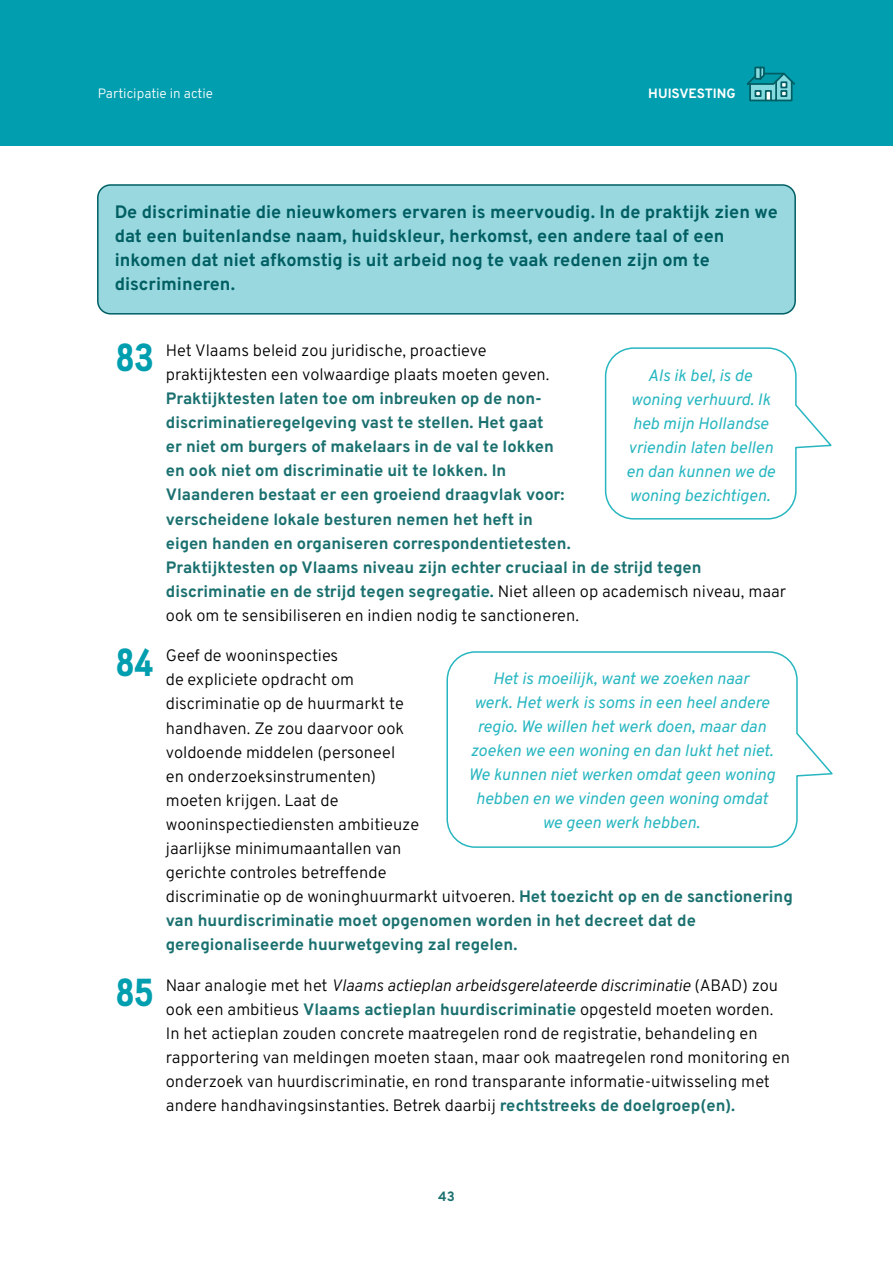
<style>
.page{position:relative;width:893px;height:1263px;background:#fff}
.page>*{position:absolute;margin:0;border:0;box-sizing:border-box;transform-origin:0 0}
.t1{font:700 39px "Cloud Cond";color:#009eaf}
.t2{font:700 18px/24px "Overpass";color:#005f63}
.t3{font:300 16.5px/24px "Overpass";color:#000}
.t4{font:700 16.5px/24px "Overpass";color:#1a706f}
.t5{font:italic 16.5px/24px "Overpass";color:#27b6c0;text-align:center}
.t6{font:300 13.5px "Overpass";color:#fff}
.t7{font:700 13.5px "Overpass";color:#fff}
.t8{font:700 13.5px "Overpass";color:#1a706f}
.s1{font-weight:300;color:#000}
.s2{font-weight:700;color:#1a706f}
.s3{font-style:italic}
</style>
<div class="page">
<div style="left:0;top:0;width:893px;height:146px;background:#009eaf"></div>
<svg style="left:747px;top:67px;width:48px;height:35px"></svg>
<div style="left:98px;top:185px;width:697px;height:129px;background:#99d8df;border-radius:13px"></div>
<div style="left:97px;top:184px;width:699px;height:131px;border:2px solid #005f63;border-radius:13px"></div>
<svg style="left:604px;top:347px;width:228px;height:173px"></svg>
<svg style="left:446px;top:651px;width:387px;height:197px"></svg>
<p class="t6" style="left:98px;top:82px;width:117px">Participatie in actie</p>
<p class="t7" style="left:648px;top:82px;width:89px">HUISVESTING</p>
<p class="t2" style="left:115px;top:199px;width:665px">De discriminatie die nieuwkomers ervaren is meervoudig. In de praktijk zien we dat een buitenlandse naam, huidskleur, herkomst, een andere taal of een inkomen dat niet afkomstig is uit arbeid nog te vaak redenen zijn om te discrimineren.</p>
<h1 class="t1" style="left:116px;top:334px;width:39px">83</h1>
<p class="t3" style="left:166px;top:338px;width:385px">Het Vlaams beleid zou juridische, proactieve praktijktesten een volwaardige plaats moeten geven.</p>
<p class="t4" style="left:166px;top:386px;width:622px">Praktijktesten laten toe om inbreuken op de non-<br>discriminatieregelgeving vast te stellen. Het gaat<br>er niet om burgers of makelaars in de val te lokken<br>en ook niet om discriminatie uit te lokken. In<br>Vlaanderen bestaat er een groeiend draagvlak voor:<br>verscheidene lokale besturen nemen het heft in<br>eigen handen en organiseren correspondentietesten.<br>Praktijktesten op Vlaams niveau zijn echter cruciaal in de strijd tegen discriminatie en de strijd tegen segregatie. <span class="s1">Niet alleen op academisch niveau, maar ook om te sensibiliseren en indien nodig te sanctioneren.</span></p>
<h1 class="t1" style="left:116px;top:639px;width:39px">84</h1>
<p class="t3" style="left:166px;top:643px;width:629px">Geef de wooninspecties<br>de expliciete opdracht om<br>discriminatie op de huurmarkt te<br>handhaven. Ze zou daarvoor ook<br>voldoende middelen (personeel<br>en onderzoeksinstrumenten)<br>moeten krijgen. Laat de<br>wooninspectiediensten ambitieuze<br>jaarlijkse minimumaantallen van<br>gerichte controles betreffende<br>discriminatie op de woninghuurmarkt uitvoeren. <span class="s2">Het toezicht op en de sanctionering van huurdiscriminatie moet opgenomen worden in het decreet dat de geregionaliseerde huurwetgeving zal regelen.</span></p>
<h1 class="t1" style="left:116px;top:968px;width:39px">85</h1>
<p class="t3" style="left:166px;top:972px;width:626px">Naar analogie met het <span class="s3">Vlaams actieplan arbeidsgerelateerde discriminatie</span> (ABAD) zou ook een ambitieus <span class="s2">Vlaams actieplan huurdiscriminatie</span> opgesteld moeten worden.<br>In het actieplan zouden concrete maatregelen rond de registratie, behandeling en rapportering van meldingen moeten staan, maar ook maatregelen rond monitoring en onderzoek van huurdiscriminatie, en rond transparante informatie-uitwisseling met andere handhavingsinstanties. Betrek daarbij <span class="s2">rechtstreeks de doelgroep(en).</span></p>
<p class="t5" style="left:626px;top:362px;width:151px">Als ik bel, is de woning verhuurd. Ik heb mijn Hollandse vriendin laten bellen en dan kunnen we de woning bezichtigen.</p>
<p class="t5" style="left:468px;top:666px;width:308px">Het is moeilijk, want we zoeken naar<br>werk. Het werk is soms in een heel andere regio. We willen het werk doen, maar dan zoeken we een woning en dan lukt het niet.<br>We kunnen niet werken omdat geen woning hebben en we vinden geen woning omdat we geen werk hebben.</p>
<p class="t8" style="left:438px;top:1185px;width:18px">43</p>
</div>
